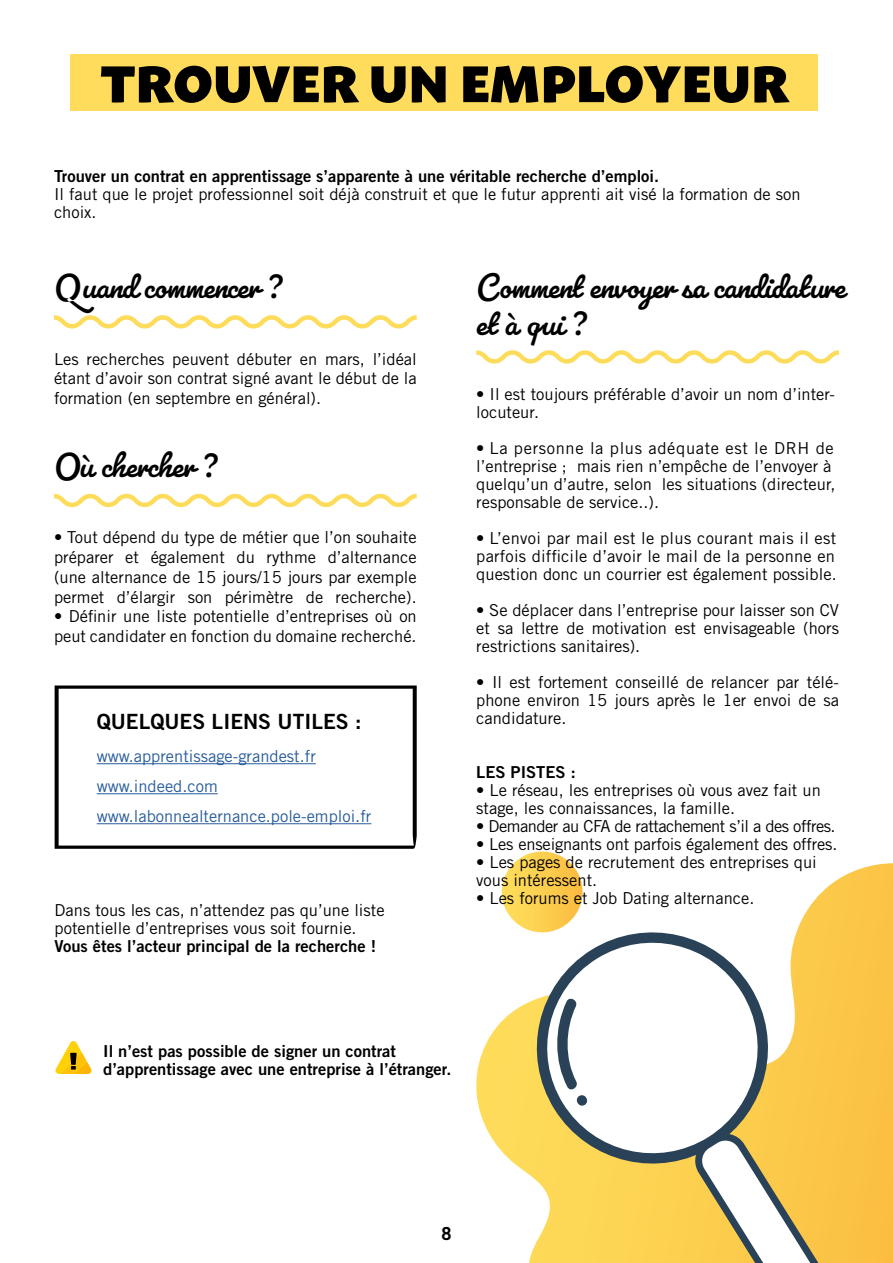
<style>
.page{position:relative;width:893px;height:1263px;background:#fff}
.page>*{position:absolute;margin:0;border:0;box-sizing:border-box;transform-origin:0 0}
.t1{font:900 51px "Macho";color:#000}
.t2{font:700 37.5px/37.5px "Pacifico";color:#000}
.t3{font:21px "Trade Gothic LT Std Bd 2";color:#000}
.t4{font:700 18px "Trade Gothic LT Std";color:#000}
.t5{font:16.5px/18px "Trade Gothic LT Std";color:#000}
.t6{font:16.5px/18px "Trade Gothic LT Std Bd 2";color:#000}
.t7{font:16.5px/30px "Trade Gothic LT Std";color:#275b9b}
.t8{font:16.5px "Trade Gothic LT Std";letter-spacing:-.03em;color:#000}
</style>
<div class="page">
<div style="left:71px;top:54px;width:747px;height:57px;background:#ffdc5b"></div>
<svg style="left:54px;top:315px;width:363px;height:14px"></svg>
<svg style="left:476px;top:350px;width:363px;height:14px"></svg>
<svg style="left:54px;top:493px;width:363px;height:15px"></svg>
<svg style="left:55px;top:685px;width:362px;height:164px"></svg>
<hr style="left:97px;top:763px;width:219px;height:1px;background:#275b9b">
<hr style="left:97px;top:793px;width:121px;height:1px;background:#275b9b">
<hr style="left:97px;top:823px;width:274px;height:1px;background:#275b9b">
<svg style="left:55px;top:1041px;width:37px;height:33px"></svg>
<svg style="left:476px;top:863px;width:417px;height:400px"></svg>
<div style="left:502px;top:851px;width:81px;height:81px;background:linear-gradient(to right,#fedf5d,#fbbe46);border-radius:40px"></div>
<svg style="left:512px;top:908px;width:266px;height:280px"></svg>
<svg style="left:687px;top:1125px;width:182px;height:138px"></svg>
<svg style="left:551px;top:995px;width:39px;height:113px"></svg>
<h1 class="t1" style="left:101px;top:37px;width:690px">TROUVER UN EMPLOYEUR</h1>
<p class="t6" style="left:54px;top:167px;width:607px">Trouver un contrat en apprentissage s’apparente à une véritable recherche d’emploi.</p>
<p class="t5" style="left:54px;top:185px;width:748px">Il faut que le projet professionnel soit déjà construit et que le futur apprenti ait visé la formation de son choix.</p>
<h2 class="t2" style="left:54px;top:266px;width:227px">Quand commencer ?</h2>
<h2 class="t2" style="left:476px;top:266px;width:371px">Comment envoyer sa candidature et à qui ?</h2>
<p class="t5" style="left:54px;top:349px;width:364px;line-height:19.8px;text-align:justify">Les recherches peuvent débuter en mars, l’idéal étant d’avoir son contrat signé avant le début de la formation (en septembre en général).</p>
<h2 class="t2" style="left:54px;top:445px;width:162px">Où chercher ?</h2>
<p class="t5" style="left:54px;top:527px;width:364px;line-height:19.8px;text-align:justify">• Tout dépend du type de métier que l’on souhaite préparer et également du rythme d’alternance (une alternance de 15 jours/15 jours par exemple permet d’élargir son périmètre de recherche).</p>
<p class="t5" style="left:54px;top:606px;width:364px;line-height:19.8px">• Définir une liste potentielle d’entreprises où on peut candidater en fonction du domaine recherché.</p>
<p class="t3" style="left:97px;top:708px;width:266px">QUELQUES LIENS UTILES :</p>
<p class="t7" style="left:97px;top:741px;width:276px">www.apprentissage-grandest.fr www.indeed.com www.labonnealternance.pole-emploi.fr</p>
<p class="t5" style="left:55px;top:901px;width:331px">Dans tous les cas, n’attendez pas qu’une liste potentielle d’entreprises vous soit fournie.</p>
<p class="t6" style="left:55px;top:937px;width:323px">Vous êtes l’acteur principal de la recherche !</p>
<p class="t5" style="left:476px;top:384px;width:360px">• Il est toujours préférable d’avoir un nom d’inter&shy;locuteur.</p>
<p class="t5" style="left:476px;top:438px;width:361px">• La personne la plus adéquate est le DRH de l’entreprise ; mais rien n’empêche de l’envoyer à quelqu’un d’autre, selon les situations (directeur, responsable de service..).</p>
<p class="t5" style="left:476px;top:528px;width:362px;text-align:justify">• L’envoi par mail est le plus courant mais il est parfois difficile d’avoir le mail de la personne en question donc un courrier est également possible.</p>
<p class="t5" style="left:476px;top:600px;width:364px;text-align:justify">• Se déplacer dans l’entreprise pour laisser son CV et sa lettre de motivation est envisageable (hors restrictions sanitaires).</p>
<p class="t5" style="left:476px;top:673px;width:364px;text-align:justify">• Il est fortement conseillé de relancer par télé&shy;phone environ 15 jours après le 1er envoi de sa candidature.</p>
<p class="t6" style="left:476px;top:762px;width:101px">LES PISTES :</p>
<p class="t5" style="left:476px;top:781px;width:346px">• Le réseau, les entreprises où vous avez fait un stage, les connaissances, la famille.</p>
<p class="t8" style="left:476px;top:816px;width:361px">• Demander au CFA de rattachement s’il a des offres.</p>
<p class="t5" style="left:476px;top:835px;width:363px">• Les enseignants ont parfois également des offres.</p>
<p class="t5" style="left:476px;top:853px;width:342px">• Les pages de recrutement des entreprises qui vous intéressent.</p>
<p class="t5" style="left:476px;top:889px;width:280px">• Les forums et Job Dating alternance.</p>
<p class="t6" style="left:103px;top:1042px;width:350px">Il n’est pas possible de signer un contrat d’apprentissage avec une entreprise à l’étranger.</p>
<p class="t4" style="left:441px;top:1223px;width:12px">8</p>
</div>
